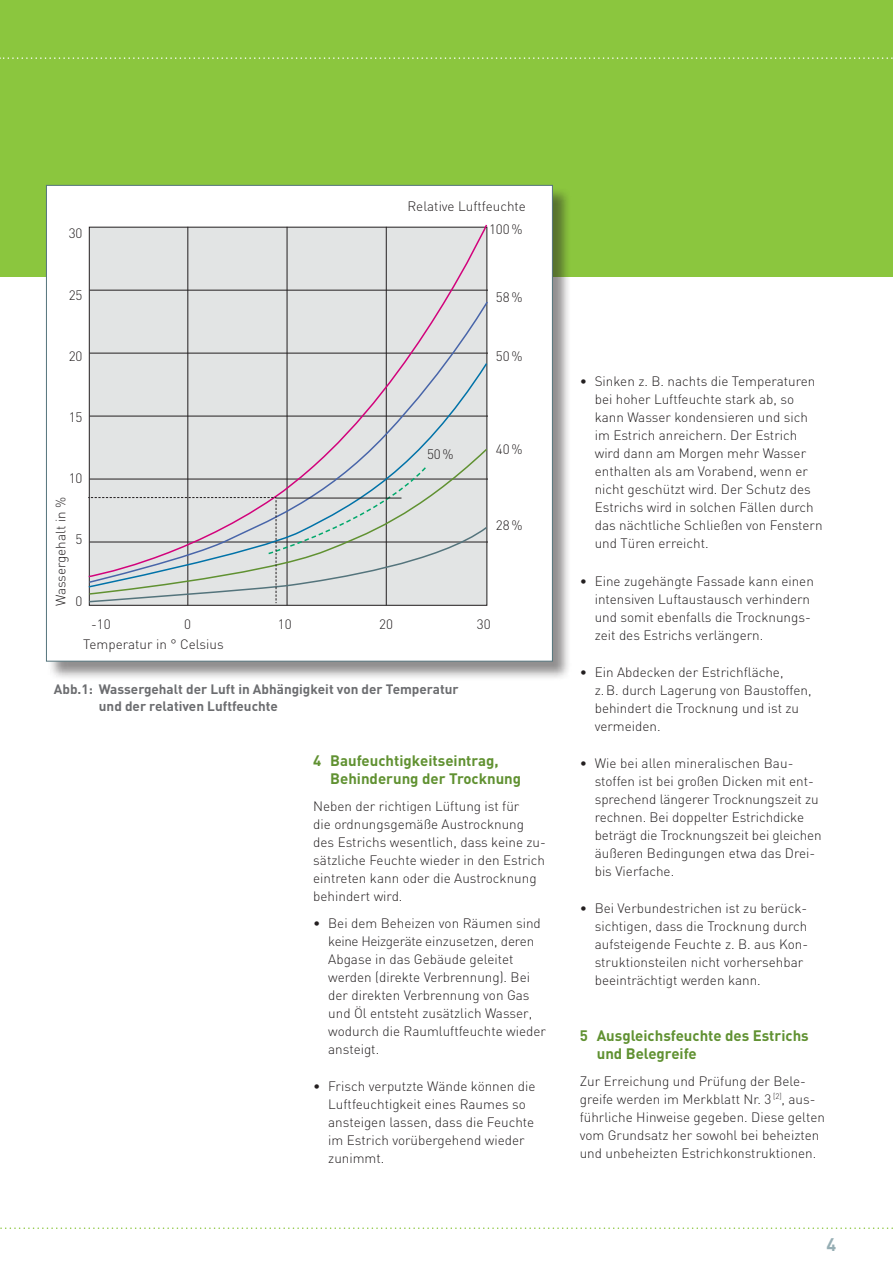
<style>
.page{position:relative;width:893px;height:1263px;background:#fff}
.page>*{position:absolute;margin:0;border:0;box-sizing:border-box;transform-origin:0 0}
.t1{font:700 18px "DIN";color:#96aeb4}
.t2{font:700 15px/18px "DIN";color:#609131}
.t3{font:300 13.5px/18px "DIN";color:#231f20}
.t4{font:700 13.5px/16.5px "DIN";color:#6c6d70}
</style>
<div class="page">
<svg style="left:0;top:1227px;width:893px;height:2px"></svg>
<div style="left:0;top:0;width:893px;height:276px;background:#8bc63e"></div>
<svg style="left:0;top:57px;width:893px;height:2px"></svg>
<div style="left:47px;top:186px;width:531px;height:501px;background:#231f20;opacity:.5"></div>
<div style="left:46px;top:185px;width:507px;height:476px;background:#fff;border:1px solid #54747c"></div>
<hr style="left:187px;top:227px;width:1px;height:378px;background:#231f20">
<hr style="left:287px;top:227px;width:1px;height:378px;background:#231f20">
<hr style="left:386px;top:227px;width:1px;height:378px;background:#231f20">
<svg style="left:88px;top:224px;width:400px;height:223px"></svg>
<div style="left:88px;top:447px;width:400px;height:19px;background:#e2e4e4"></div>
<svg style="left:88px;top:466px;width:400px;height:138px"></svg>
<hr style="left:277px;top:498px;width:124px;height:1px;background:#231f20">
<p class="t3" style="left:69px;top:224px;width:15px">30</p>
<p class="t3" style="left:407px;top:197px;width:120px">Relative Luftfeuchte</p>
<p class="t3" style="left:489px;top:220px;width:35px">100%</p>
<p class="t3" style="left:69px;top:286px;width:15px">25</p>
<p class="t3" style="left:69px;top:347px;width:15px">20</p>
<p class="t3" style="left:496px;top:288px;width:28px">58%</p>
<p class="t3" style="left:496px;top:347px;width:28px">50%</p>
<p class="t3" style="left:69px;top:408px;width:15px">15</p>
<p class="t3" style="left:69px;top:469px;width:15px">10</p>
<p class="t3" style="left:51px;top:606px;width:111px;rotate:-90deg">Wassergehalt in %</p>
<p class="t3" style="left:76px;top:530px;width:8px">5</p>
<p class="t3" style="left:76px;top:592px;width:8px">0</p>
<p class="t3" style="left:427px;top:445px;width:28px">50%</p>
<p class="t3" style="left:496px;top:440px;width:28px">40%</p>
<p class="t3" style="left:496px;top:516px;width:28px">28%</p>
<p class="t3" style="left:91px;top:615px;width:21px">-10</p>
<p class="t3" style="left:184px;top:615px;width:8px">0</p>
<p class="t3" style="left:278px;top:615px;width:15px">10</p>
<p class="t3" style="left:379px;top:615px;width:15px">20</p>
<p class="t3" style="left:477px;top:615px;width:15px">30</p>
<p class="t3" style="left:83px;top:635px;width:142px">Temperatur in ° Celsius</p>
<p class="t4" style="left:99px;top:681px;width:361px;text-indent:-45px">Abb.1: Wassergehalt der Luft in Abhängigkeit von der Temperatur und der relativen Luftfeuchte</p>
<p class="t2" style="left:330px;top:750px;width:192px;text-indent:-17px">4 Baufeuchtigkeitseintrag,<br>Behinderung der Trocknung</p>
<p class="t3" style="left:313px;top:796px;width:234px">Neben der richtigen Lüftung ist für<br>die ordnungsgemäße Austrocknung des Estrichs wesentlich, dass keine zu&shy;sätzliche Feuchte wieder in den Estrich eintreten kann oder die Austrocknung behindert wird.</p>
<p class="t3" style="left:328px;top:913px;width:219px;text-indent:-15px">• Bei dem Beheizen von Räumen sind keine Heizgeräte einzusetzen, deren<br>Abgase in das Gebäude geleitet werden (direkte Verbrennung). Bei der direkten Verbrennung von Gas und Öl entsteht zusätzlich Wasser, wodurch die Raumluftfeuchte wieder ansteigt.</p>
<p class="t3" style="left:328px;top:1077px;width:209px;text-indent:-15px">• Frisch verputzte Wände können die<br>Luftfeuchtigkeit eines Raumes so ansteigen lassen, dass die Feuchte im Estrich vorübergehend wieder zunimmt.</p>
<p class="t3" style="left:595px;top:372px;width:229px;text-indent:-15px">• Sinken z. B. nachts die Temperaturen bei hoher Luftfeuchte stark ab, so kann Wasser kondensieren und sich im Estrich anreichern. Der Estrich wird dann am Morgen mehr Wasser enthalten als am Vorabend, wenn er nicht geschützt wird. Der Schutz des Estrichs wird in solchen Fällen durch das nächtliche Schließen von Fenstern und Türen erreicht.</p>
<p class="t3" style="left:595px;top:572px;width:221px;text-indent:-15px">• Eine zugehängte Fassade kann einen intensiven Luftaustausch verhindern und somit ebenfalls die Trocknungs&shy;zeit des Estrichs verlängern.</p>
<p class="t3" style="left:595px;top:663px;width:218px;text-indent:-15px">• Ein Abdecken der Estrichfläche,<br>z.B. durch Lagerung von Baustoffen, behindert die Trocknung und ist zu vermeiden.</p>
<p class="t3" style="left:595px;top:754px;width:228px;text-indent:-15px">• Wie bei allen mineralischen Bau&shy;stoffen ist bei großen Dicken mit ent&shy;sprechend längerer Trocknungszeit zu rechnen. Bei doppelter Estrichdicke beträgt die Trocknungszeit bei gleichen äußeren Bedingungen etwa das Drei&shy;bis Vierfache.</p>
<p class="t3" style="left:595px;top:899px;width:215px;text-indent:-15px">• Bei Verbundestrichen ist zu berück&shy;sichtigen, dass die Trocknung durch aufsteigende Feuchte z. B. aus Kon&shy;struktionsteilen nicht vorhersehbar beeinträchtigt werden kann.</p>
<p class="t2" style="left:597px;top:1025px;width:214px;text-indent:-17px">5 Ausgleichsfeuchte des Estrichs und Belegreife</p>
<p class="t3" style="left:580px;top:1071px;width:247px">Zur Erreichung und Prüfung der Bele&shy;greife werden im Merkblatt Nr. 3 <sup>[2]</sup>, aus&shy;führliche Hinweise gegeben. Diese gelten vom Grundsatz her sowohl bei beheizten und unbeheizten Estrichkonstruktionen.</p>
<h1 class="t1" style="left:826px;top:1233px;width:11px">4</h1>
</div>
